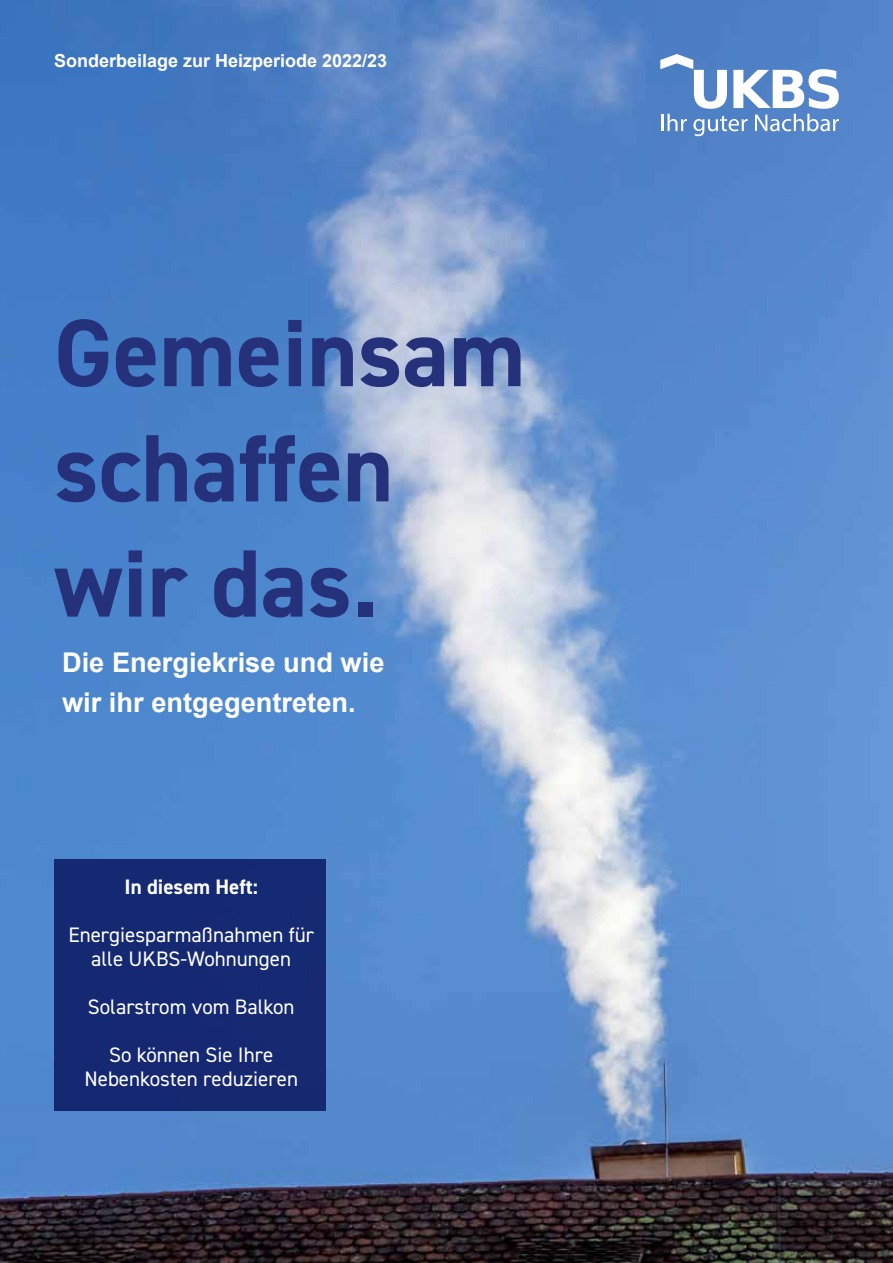
<style>
.page{position:relative;width:893px;height:1263px;background:#fff}
.page>*{position:absolute;margin:0;border:0;box-sizing:border-box;transform-origin:0 0}
.t1{font:700 96px/115.2px "DIN2014";color:#25317a}
.t2{font:700 27.3px/40.5px "Arial";color:#fff}
.t3{font:21px/24px "DIN2014";color:#fff;text-align:center}
.t4{font:700 21px "DIN2014";color:#fff}
.t5{font:700 18px "Arial";color:#fff}
</style>
<div class="page">
<img style="left:0;top:0;width:893px;height:1263px">
<svg style="left:660px;top:54px;width:179px;height:82px"></svg>
<div style="left:54px;top:859px;width:271px;height:251px;background:#142972"></div>
<p class="t5" style="left:54px;top:49px;width:335px">Sonderbeilage zur Heizperiode 2022/23</p>
<h1 class="t1" style="left:54px;top:294px;width:473px">Gemeinsam schaffen wir das.</h1>
<h2 class="t2" style="left:62px;top:643px;width:324px">Die Energiekrise und wie wir ihr entgegentreten.</h2>
<p class="t4" style="left:125px;top:873px;width:135px">In diesem Heft:</p>
<p class="t3" style="left:68px;top:922px;width:247px">Energiesparmaßnahmen für alle UKBS-Wohnungen</p>
<p class="t3" style="left:88px;top:994px;width:208px">Solarstrom vom Balkon</p>
<p class="t3" style="left:84px;top:1042px;width:215px">So können Sie Ihre<br>Nebenkosten reduzieren</p>
</div>
